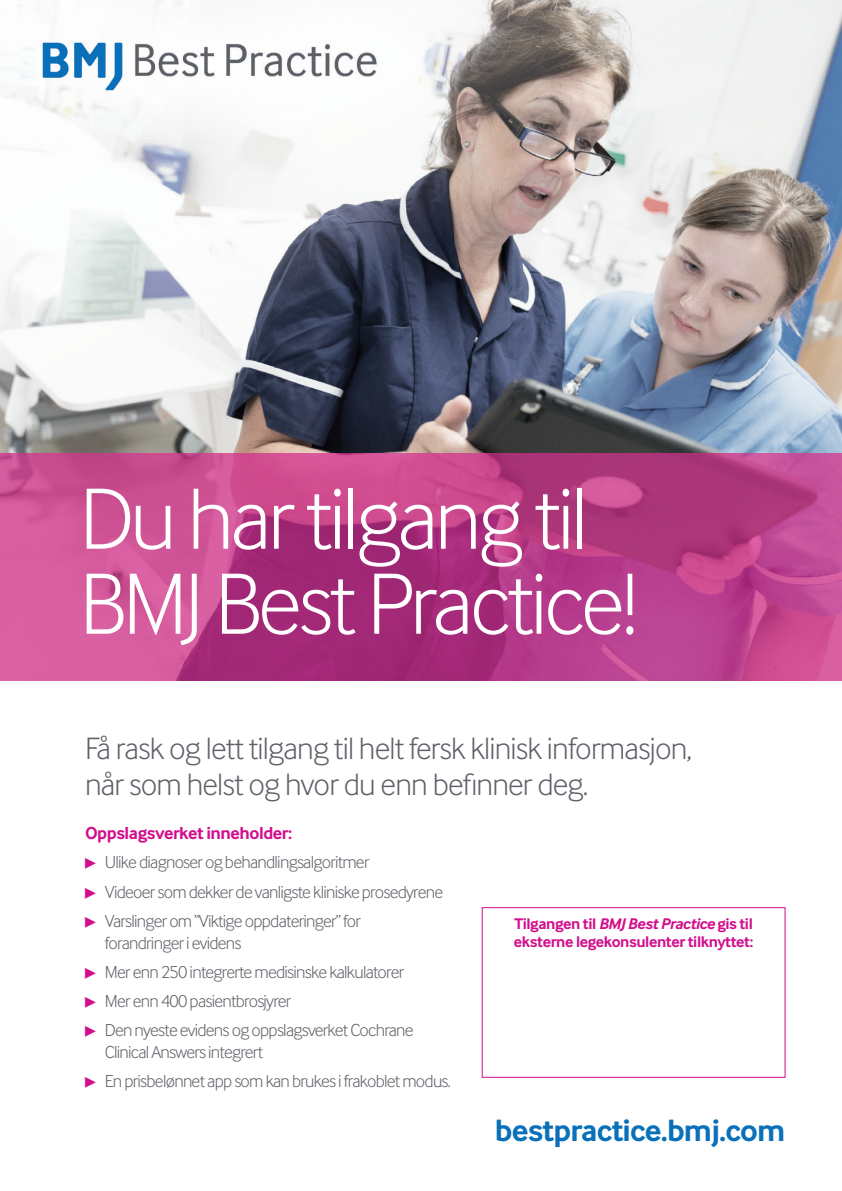
<style>
.page{position:relative;width:842px;height:1191px;background:#fff}
.page>*{position:absolute;margin:0;border:0;box-sizing:border-box;transform-origin:0 0}
.t1{font:300 90px/85px "Inter Face";letter-spacing:-.04em;color:#fff}
.t2{font:300 32px/36px "Inter Face";letter-spacing:-.025em;color:#5d6067}
.t3{font:700 32px "Inter Face";letter-spacing:-.025em;color:#0970b9}
.t4{font:300 18px/29.1px "Inter Face";letter-spacing:-.04em;color:#5d6067}
.t5{font:700 16px/18px "Inter Face";letter-spacing:-.025em;color:#d20e8c}
.s1{font-weight:700;color:#d20e8c}
.s2{font-family:"Menlo";font-weight:400;color:#d20e8c}
.s3{font-style:italic}
</style>
<div class="page">
<img style="left:0;top:0;width:842px;height:680px">
<div style="left:482px;top:907px;width:303px;height:170px;border:1px solid #d20e8c"></div>
<img style="left:0;top:0;width:468px;height:142px">
<img style="left:40px;top:40px;width:340px;height:54px">
<h1 class="t1" style="left:79px;top:475px;width:561px">Du har tilgang til<br>BMJ Best Practice!</h1>
<h2 class="t2" style="left:85px;top:729px;width:608px">Få rask og lett tilgang til helt fersk klinisk informasjon, når som helst og hvor du enn befinner deg.</h2>
<p class="t4" style="left:85px;top:818px;width:360px"><span class="s1">Oppslagsverket inneholder:<br></span><span class="s2">▶</span> Ulike diagnoser og behandlingsalgoritmer<br><span class="s2">▶</span> Videoer som dekker de vanligste kliniske prosedyrene <span class="s2">▶</span> Varslinger om “Viktige oppdateringer” for</p>
<p class="t4" style="left:85px;top:928px;width:330px;text-indent:20px">forandringer i evidens<br><span class="s2">▶</span> Mer enn 250 integrerte medisinske kalkulatorer <span class="s2">▶</span> Mer enn 400 pasientbrosjyrer<br><span class="s2">▶</span> Den nyeste evidens og oppslagsverket Cochrane</p>
<p class="t4" style="left:85px;top:1037px;width:367px;text-indent:20px">Clinical Answers integrert<br><span class="s2">▶</span> En prisbelønnet app som kan brukes i frakoblet modus.</p>
<p class="t5" style="left:514px;top:914px;width:241px">Tilgangen til <span class="s3">BMJ Best Practice</span> gis til eksterne legekonsulenter tilknyttet:</p>
<h2 class="t3" style="left:495px;top:1112px;width:292px">bestpractice.bmj.com</h2>
</div>
